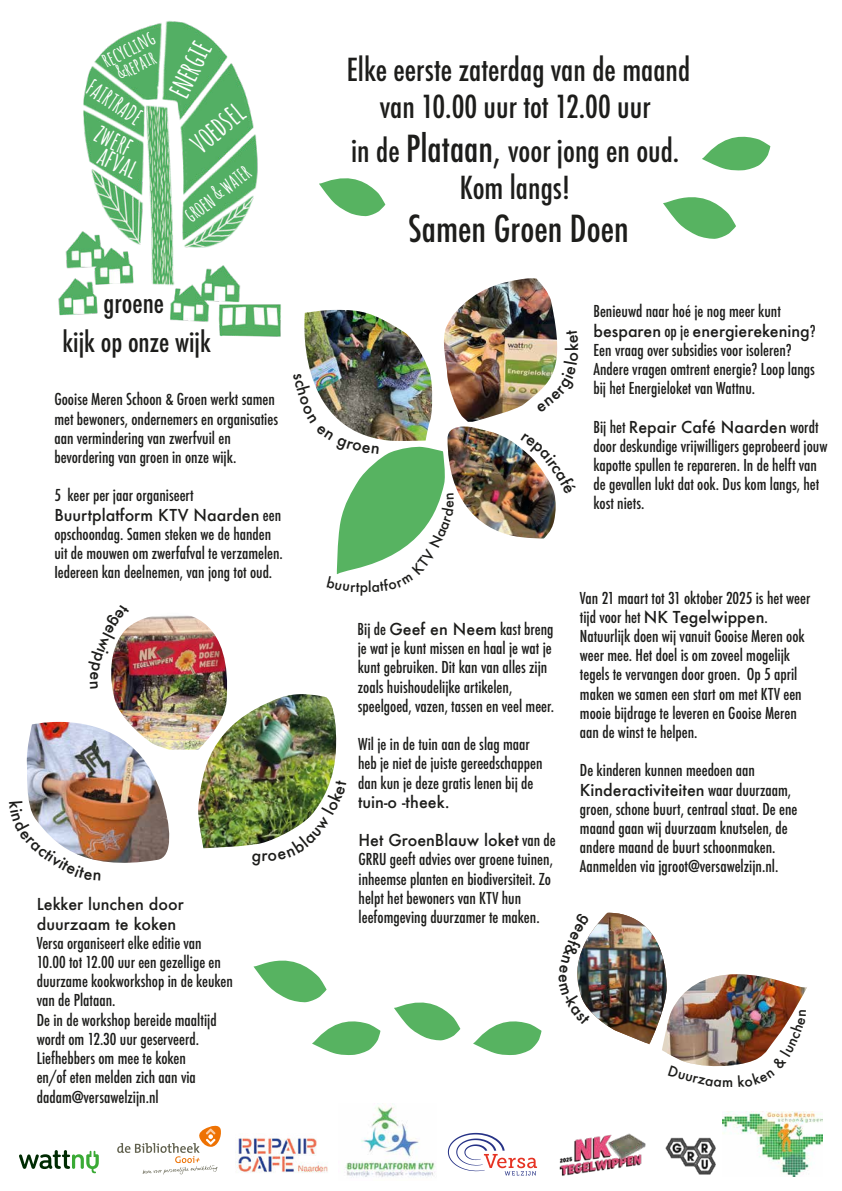
<style>
.page{position:relative;width:842px;height:1191px;background:#fff}
.page>*{position:absolute;margin:0;border:0;box-sizing:border-box;transform-origin:0 0}
.t1{font:500 condensed 36.2px "Futura";color:#1d1d1b}
.t2{font:500 condensed 30.9px/37px "Futura";color:#1d1d1b;text-align:center}
.t3{font:29.8px "Amatic";color:#fff}
.t4{font:29.7px "Amatic";color:#fff}
.t5{font:500 condensed 27.4px/38.2px "Futura";color:#1d1d1b;text-align:center}
.t6{font:700 26px "Amatic SC";color:#fff}
.t7{font:700 25.9px "Amatic SC";color:#fff;scale:1.05 1}
.t8{font:700 22.3px "Amatic SC";color:#fff}
.t9{font:20.4px "Amatic";color:#fff}
.t10{font:700 20.2px "Amatic SC";color:#fff}
.t11{font:19.1px "Amatic";color:#fff}
.t12{font:500 condensed 16px/19.2px "Futura";color:#1d1d1b}
.t13{font:500 16px/19.2px "Futura";color:#1d1d1b}
.t14{font:500 14px "Futura";color:#1d1d1b}
.s1{font-family:"Amatic SC";font-weight:700}
.s2{font-family:"Amatic SC";font-weight:700;font-size:18.8px}
.s3{font-stretch:normal}
.s4{font-size:36.2px}
</style>
<div class="page">
<img style="left:58px;top:21px;width:223px;height:316px">
<svg style="left:473px;top:1021px;width:68px;height:34px"></svg>
<svg style="left:702px;top:136px;width:68px;height:35px"></svg>
<svg style="left:312px;top:1021px;width:68px;height:34px"></svg>
<svg style="left:394px;top:1002px;width:66px;height:38px"></svg>
<svg style="left:319px;top:178px;width:66px;height:38px"></svg>
<svg style="left:253px;top:960px;width:74px;height:42px"></svg>
<svg style="left:663px;top:197px;width:73px;height:42px"></svg>
<img style="left:304px;top:310px;width:126px;height:63px">
<img style="left:26px;top:722px;width:144px;height:141px">
<img style="left:444px;top:278px;width:112px;height:144px">
<img style="left:454px;top:426px;width:102px;height:112px">
<svg style="left:448px;top:1132px;width:89px;height:43px"></svg>
<img style="left:236px;top:1138px;width:92px;height:35px">
<img style="left:345px;top:1103px;width:90px;height:74px">
<img style="left:665px;top:1137px;width:51px;height:38px">
<svg style="left:117px;top:1125px;width:104px;height:49px"></svg>
<svg style="left:19px;top:1150px;width:80px;height:23px"></svg>
<img style="left:106px;top:615px;width:121px;height:134px">
<img style="left:197px;top:694px;width:140px;height:154px">
<img style="left:722px;top:1111px;width:100px;height:65px">
<img style="left:559px;top:1133px;width:87px;height:43px">
<svg style="left:114px;top:63px;width:14px;height:16px"></svg>
<svg style="left:536px;top:330px;width:22px;height:82px"></svg>
<img style="left:521px;top:433px;width:35px;height:61px">
<img style="left:311px;top:373px;width:143px;height:201px">
<img style="left:26px;top:801px;width:75px;height:62px">
<img style="left:252px;top:780px;width:85px;height:68px">
<img style="left:106px;top:615px;width:24px;height:74px">
<img style="left:577px;top:912px;width:230px;height:155px">
<p class="t10" style="left:98px;top:52px;width:58px;rotate:-27deg">recycling</p>
<p class="t11" style="left:121px;top:61px;width:34px;rotate:-26deg">repair</p>
<h3 class="t8" style="left:96px;top:75px;width:63px;rotate:34deg">FAIRTRADE</h3>
<h3 class="t6" style="left:102px;top:118px;width:40px;rotate:24deg">zwerf</h3>
<h3 class="t7" style="left:106px;top:141px;width:40px;rotate:24deg">afval</h3>
<h3 class="t3" style="left:161px;top:88px;width:61px;rotate:-64deg">energie</h3>
<h3 class="t4" style="left:183px;top:133px;width:62px;rotate:-40deg">voed<span class="s1">sel</span></h3>
<p class="t9" style="left:180px;top:208px;width:79px;rotate:-37deg">groen &amp; <span class="s2">WATER</span></p>
<h3 class="t5" style="left:62px;top:286px;width:150px">groene<br>kijk op onze wijk</h3>
<p class="t12" style="left:54px;top:391px;width:225px">Gooise Meren Schoon &amp; Groen werkt samen met bewoners, ondernemers en organisaties aan vermindering van zwerfvuil en bevordering van groen in onze wijk.</p>
<p class="t12" style="left:54px;top:487px;width:230px">5 keer per jaar organiseert <span class="s3">Buurtplatform KTV Naarden</span> een opschoondag. Samen steken we de handen uit de mouwen om zwerfafval te verzamelen.<br>Iedereen kan deelnemen, van jong tot oud.</p>
<p class="t13" style="left:37px;top:896px;width:149px">Lekker lunchen door duurzaam te koken</p>
<p class="t12" style="left:37px;top:934px;width:198px">Versa organiseert elke editie van<br>10.00 tot 12.00 uur een gezellige en duurzame kookworkshop in de keuken van de Plataan.<br>De in de workshop bereide maaltijd wordt om 12.30 uur geserveerd.<br>Liefhebbers om mee te koken<br>en/of eten melden zich aan via dadam@versawelzijn.nl</p>
<h2 class="t2" style="left:347px;top:53px;width:345px">Elke eerste zaterdag van de maand van 10.00 uur tot 12.00 uur</h2>
<h2 class="t2" style="left:351px;top:133px;width:330px">in de <span class="s4">Plataan,</span> voor jong en oud.<br>Kom langs!</h2>
<h1 class="t1" style="left:408px;top:212px;width:222px">Samen Groen Doen</h1>
<p class="t12" style="left:593px;top:303px;width:224px">Benieuwd naar hoé je nog meer kunt <span class="s3">besparen</span> op je <span class="s3">energierekening</span>?<br>Een vraag over subsidies voor isoleren?<br>Andere vragen omtrent energie? Loop langs bij het Energieloket van Wattnu.</p>
<p class="t12" style="left:593px;top:418px;width:236px">Bij het <span class="s3">Repair Café Naarden</span> wordt door deskundige vrijwilligers geprobeerd jouw kapotte spullen te repareren. In de helft van de gevallen lukt dat ook. Dus kom langs, het kost niets.</p>
<p class="t12" style="left:358px;top:620px;width:198px">Bij de <span class="s3">Geef en Neem</span> kast breng je wat je kunt missen en haal je wat je kunt gebruiken. Dit kan van alles zijn zoals huishoudelijke artikelen, speelgoed, vazen, tassen en veel meer.</p>
<p class="t12" style="left:358px;top:735px;width:186px">Wil je in de tuin aan de slag maar heb je niet de juiste gereedschappen dan kun je deze gratis lenen bij de</p>
<p class="t13" style="left:358px;top:793px;width:93px">tuin-o -theek.</p>
<p class="t12" style="left:358px;top:831px;width:199px"><span class="s3">Het GroenBlauw loket</span> van de GRRU geeft advies over groene tuinen, inheemse planten en biodiversiteit. Zo helpt het bewoners van KTV hun leefomgeving duurzamer te maken.</p>
<p class="t12" style="left:580px;top:589px;width:232px">Van 21 maart tot 31 oktober 2025 is het weer tijd voor het <span class="s3">NK Tegelwippen</span>.<br>Natuurlijk doen wij vanuit Gooise Meren ook weer mee. Het doel is om zoveel mogelijk tegels te vervangen door groen. Op 5 april maken we samen een start om met KTV een mooie bijdrage te leveren en Gooise Meren aan de winst te helpen.</p>
<p class="t12" style="left:580px;top:762px;width:219px">De kinderen kunnen meedoen aan <span class="s3">Kinderactiviteiten</span> waar duurzaam, groen, schone buurt, centraal staat. De ene maand gaan wij duurzaam knutselen, de andere maand de buurt schoonmaken.<br>Aanmelden via jgroot@versawelzijn.nl.</p>
<p class="t14" style="left:722px;top:1075px;width:13px">m</p>
</div>
